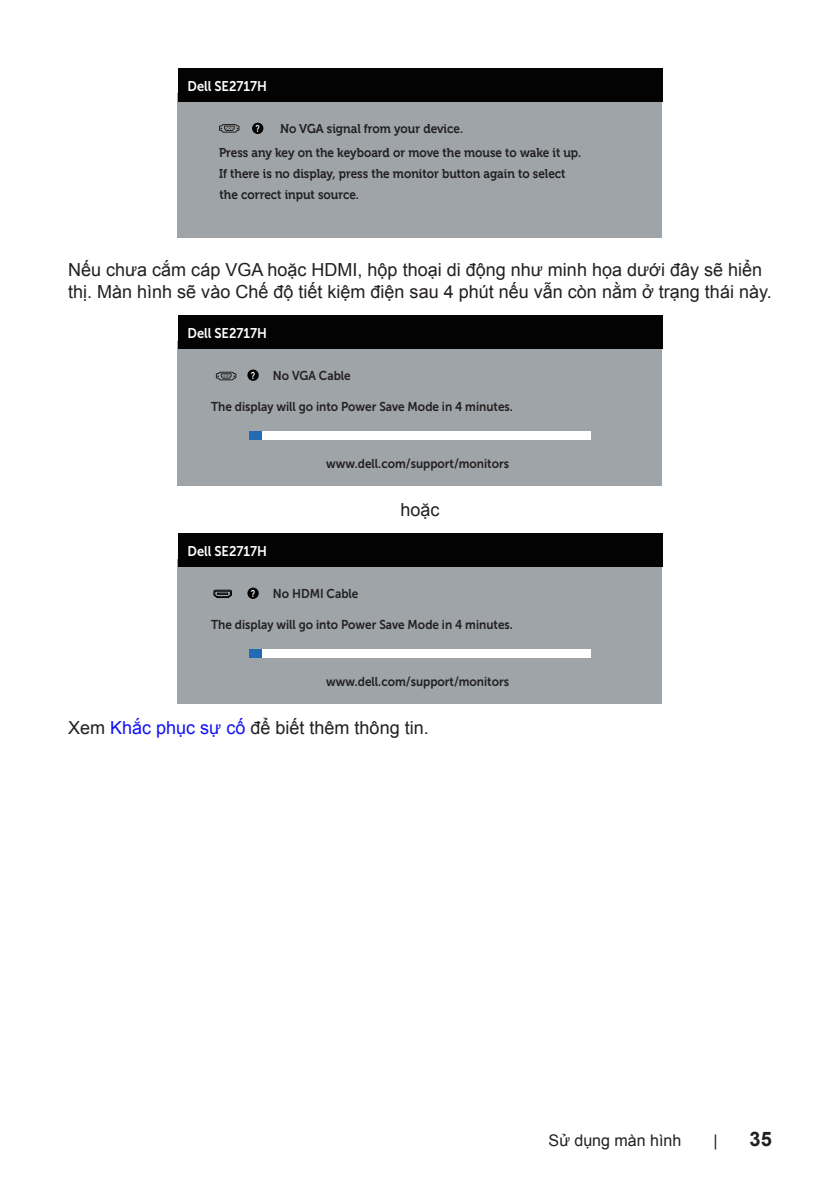
<style>
.page{position:relative;width:840px;height:1191px;background:#fff}
.page>*{position:absolute;margin:0;border:0;box-sizing:border-box;transform-origin:0 0}
.t1{font:700 20px "Arial";color:#231f20}
.text{font:18px/21.6px "Arial";color:#231f20}
.t2{font:16px "Arial";color:#231f20}
.t3{font:14px "Museo Sans For Dell 700";color:#fff;scale:.92 1}
.t4{font:12.8px "Museo Sans For Dell 700";color:#231f20;scale:.92 1}
.t5{font:700 12.8px/23.4px "Museo For Dell";color:#231f20;scale:.92 1}
.t6{font:700 9.8px "Arial";color:#fff;scale:.73 1}
.s1{color:#1111f6}
</style>
<div class="page">
<div style="left:177px;top:94px;width:485px;height:144px;background:#9ea4a7"></div>
<div style="left:178px;top:68px;width:484px;height:33px;background:#030303"></div>
<div style="left:252px;top:123px;width:11px;height:11px;background:#030303;border-radius:50%"></div>
<svg style="left:219px;top:124px;width:21px;height:9px"></svg>
<div style="left:177px;top:341px;width:485px;height:144px;background:#9ea4a7"></div>
<div style="left:178px;top:315px;width:484px;height:33px;background:#030303"></div>
<div style="left:249px;top:431px;width:341px;height:8px;background:#fff"></div>
<div style="left:249px;top:431px;width:12px;height:8px;background:#226ab4"></div>
<div style="left:247px;top:369px;width:11px;height:12px;background:#030303;border-radius:50%"></div>
<svg style="left:215px;top:371px;width:22px;height:10px"></svg>
<div style="left:177px;top:559px;width:485px;height:144px;background:#9ea4a7"></div>
<div style="left:178px;top:533px;width:484px;height:33px;background:#030303"></div>
<div style="left:249px;top:649px;width:341px;height:8px;background:#fff"></div>
<div style="left:249px;top:649px;width:12px;height:8px;background:#226ab4"></div>
<div style="left:247px;top:587px;width:11px;height:12px;background:#030303;border-radius:50%"></div>
<svg style="left:213px;top:589px;width:19px;height:9px"></svg>
<p class="t3" style="left:187px;top:78px;width:88px">Dell SE2717H</p>
<p class="t6" style="left:255px;top:122px;width:7px">?</p>
<p class="t5" style="left:219px;top:117px;width:395px;text-indent:61px">No VGA signal from your device.<br>Press any key on the keyboard or move the mouse to wake it up.</p>
<p class="t5" style="left:219px;top:183px;width:153px">the correct input source.</p>
<p class="t5" style="left:219px;top:162px;width:378px">If there is no display, press the monitor button again to select</p>
<p class="text" style="left:68px;top:259px;width:704px">Nếu chưa cắm cáp VGA hoặc HDMI, hộp thoại di động như minh họa dưới đây sẽ hiển thị. Màn hình sẽ vào Chế độ tiết kiệm điện sau 4 phút nếu vẫn còn nằm ở trạng thái này.</p>
<p class="t3" style="left:187px;top:325px;width:88px">Dell SE2717H</p>
<p class="t4" style="left:273px;top:368px;width:86px">No VGA Cable</p>
<p class="t4" style="left:211px;top:399px;width:329px">The display will go into Power Save Mode in 4 minutes.</p>
<p class="t6" style="left:250px;top:369px;width:7px">?</p>
<p class="t4" style="left:326px;top:456px;width:200px">www.dell.com/support/monitors</p>
<p class="t3" style="left:187px;top:543px;width:88px">Dell SE2717H</p>
<p class="text" style="left:400px;top:499px;width:41px">hoặc</p>
<p class="t4" style="left:273px;top:586px;width:94px">No HDMI Cable</p>
<p class="t4" style="left:211px;top:617px;width:329px">The display will go into Power Save Mode in 4 minutes.</p>
<p class="t6" style="left:250px;top:587px;width:7px">?</p>
<p class="t4" style="left:326px;top:674px;width:200px">www.dell.com/support/monitors</p>
<p class="text" style="left:68px;top:717px;width:362px">Xem <span class="s1">Khắc phục sự cố</span> để biết thêm thông tin.</p>
<p class="t2" style="left:548px;top:1129px;width:134px">Sử dụng màn hình</p>
<p class="t2" style="left:713px;top:1129px;width:6px">|</p>
<p class="t1" style="left:749px;top:1125px;width:24px">35</p>
</div>
